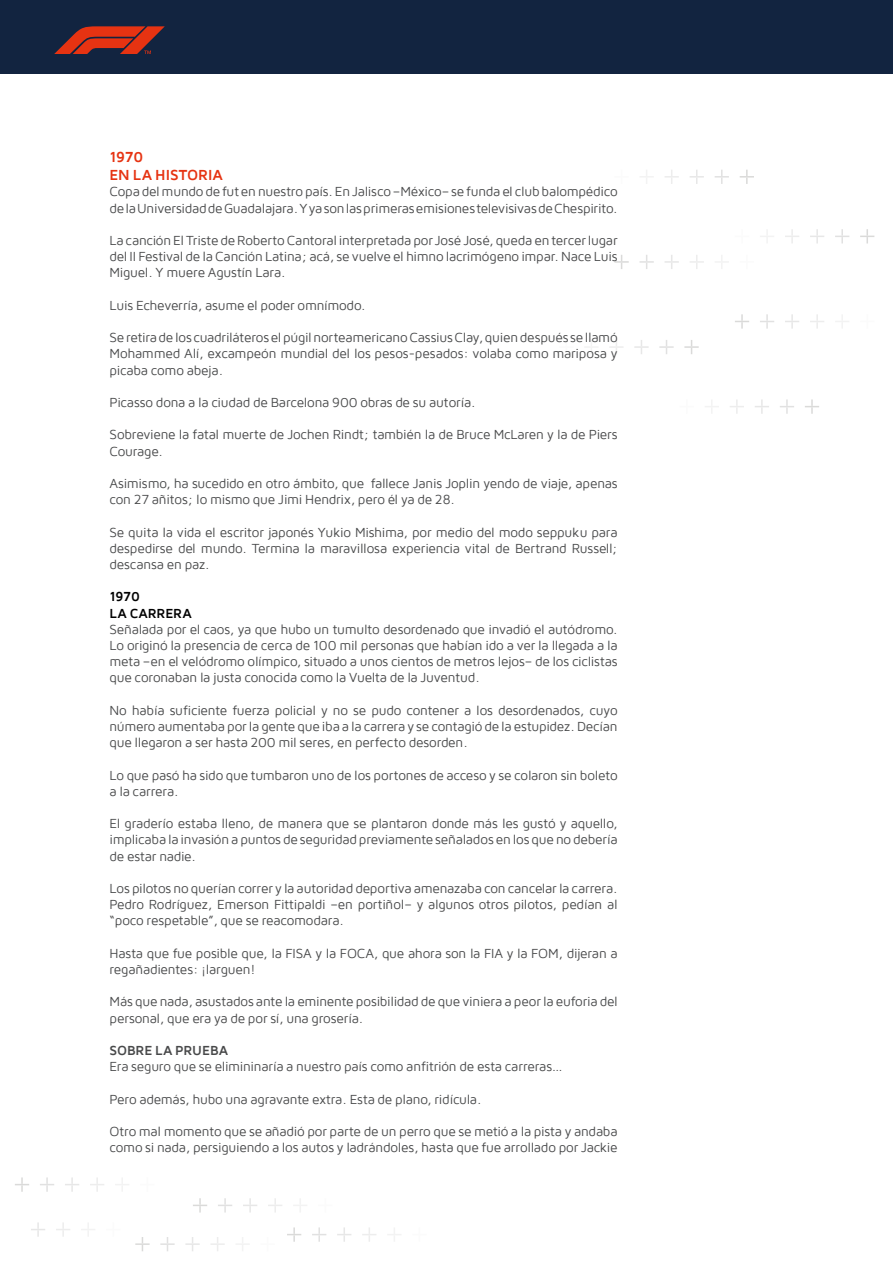
<style>
.page{position:relative;width:893px;height:1263px;background:#fff}
.page>*{position:absolute;margin:0;border:0;box-sizing:border-box;transform-origin:0 0}
.t1{font:700 15px/18px "Maven Pro";letter-spacing:-.01em;color:#e63312}
.t2{font:13.5px/16.2px "Maven Pro";letter-spacing:-.015em;color:#48494a}
.t3{font:700 13.5px/16.2px "Maven Pro";letter-spacing:-.005em;color:#000}
.t4{font:700 13.5px "Maven Pro";letter-spacing:-.005em;color:#48494a}
</style>
<div class="page">
<svg style="left:640px;top:170px;width:13px;height:14px"></svg>
<svg style="left:665px;top:170px;width:14px;height:14px"></svg>
<svg style="left:690px;top:170px;width:14px;height:14px"></svg>
<svg style="left:715px;top:170px;width:14px;height:14px"></svg>
<svg style="left:740px;top:170px;width:14px;height:14px"></svg>
<svg style="left:760px;top:230px;width:14px;height:13px"></svg>
<svg style="left:785px;top:229px;width:14px;height:14px"></svg>
<svg style="left:810px;top:229px;width:14px;height:14px"></svg>
<svg style="left:835px;top:229px;width:14px;height:14px"></svg>
<svg style="left:860px;top:229px;width:14px;height:14px"></svg>
<svg style="left:835px;top:315px;width:14px;height:13px"></svg>
<svg style="left:810px;top:314px;width:14px;height:15px"></svg>
<svg style="left:785px;top:314px;width:14px;height:15px"></svg>
<svg style="left:760px;top:314px;width:14px;height:15px"></svg>
<svg style="left:735px;top:314px;width:14px;height:15px"></svg>
<svg style="left:721px;top:255px;width:2px;height:14px"></svg>
<svg style="left:690px;top:255px;width:14px;height:14px"></svg>
<svg style="left:665px;top:255px;width:14px;height:14px"></svg>
<svg style="left:639px;top:255px;width:15px;height:14px"></svg>
<svg style="left:614px;top:255px;width:15px;height:14px"></svg>
<svg style="left:590px;top:340px;width:3px;height:14px"></svg>
<svg style="left:609px;top:340px;width:14px;height:14px"></svg>
<svg style="left:634px;top:340px;width:15px;height:14px"></svg>
<svg style="left:659px;top:340px;width:15px;height:14px"></svg>
<svg style="left:684px;top:340px;width:15px;height:14px"></svg>
<svg style="left:705px;top:400px;width:14px;height:13px"></svg>
<svg style="left:730px;top:400px;width:14px;height:14px"></svg>
<svg style="left:755px;top:399px;width:14px;height:15px"></svg>
<svg style="left:780px;top:399px;width:14px;height:15px"></svg>
<svg style="left:805px;top:399px;width:14px;height:15px"></svg>
<svg style="left:236px;top:1237px;width:13px;height:14px"></svg>
<svg style="left:211px;top:1237px;width:14px;height:14px"></svg>
<svg style="left:185px;top:1237px;width:15px;height:14px"></svg>
<svg style="left:160px;top:1237px;width:15px;height:14px"></svg>
<svg style="left:135px;top:1237px;width:15px;height:14px"></svg>
<svg style="left:115px;top:1178px;width:14px;height:13px"></svg>
<svg style="left:90px;top:1178px;width:14px;height:14px"></svg>
<svg style="left:65px;top:1177px;width:14px;height:15px"></svg>
<svg style="left:40px;top:1177px;width:14px;height:15px"></svg>
<svg style="left:15px;top:1177px;width:14px;height:15px"></svg>
<svg style="left:293px;top:1199px;width:14px;height:13px"></svg>
<svg style="left:268px;top:1198px;width:14px;height:14px"></svg>
<svg style="left:243px;top:1198px;width:14px;height:14px"></svg>
<svg style="left:218px;top:1198px;width:14px;height:14px"></svg>
<svg style="left:193px;top:1198px;width:14px;height:14px"></svg>
<svg style="left:388px;top:1228px;width:13px;height:13px"></svg>
<svg style="left:362px;top:1228px;width:14px;height:14px"></svg>
<svg style="left:337px;top:1227px;width:14px;height:15px"></svg>
<svg style="left:312px;top:1227px;width:14px;height:15px"></svg>
<svg style="left:287px;top:1227px;width:14px;height:15px"></svg>
<svg style="left:81px;top:1223px;width:14px;height:13px"></svg>
<svg style="left:56px;top:1223px;width:14px;height:14px"></svg>
<svg style="left:31px;top:1222px;width:14px;height:15px"></svg>
<div style="left:0;top:0;width:893px;height:74px;background:#122440"></div>
<svg style="left:54px;top:26px;width:111px;height:28px"></svg>
<p class="t1" style="left:109px;top:148px;width:115px">1970<br>EN LA HISTORIA</p>
<p class="t2" style="left:109px;top:184px;width:510px">Copa del mundo de fut en nuestro país. En Jalisco –México– se funda el club balompédico de la Universidad de Guadalajara. Y ya son las primeras emisiones televisivas de Chespirito.</p>
<p class="t2" style="left:109px;top:232px;width:510px;text-align:justify">La canción El Triste de Roberto Cantoral interpretada por José José, queda en tercer lugar del II Festival de la Canción Latina; acá, se vuelve el himno lacrimógeno impar. Nace Luis Miguel. Y muere Agustín Lara.</p>
<p class="t2" style="left:109px;top:297px;width:258px">Luis Echeverría, asume el poder omnímodo.</p>
<p class="t2" style="left:109px;top:330px;width:510px;text-align:justify">Se retira de los cuadriláteros el púgil norteamericano Cassius Clay, quien después se llamó Mohammed Alí, excampeón mundial del los pesos-pesados: volaba como mariposa y picaba como abeja.</p>
<p class="t2" style="left:109px;top:394px;width:368px">Picasso dona a la ciudad de Barcelona 900 obras de su autoría.</p>
<p class="t2" style="left:109px;top:427px;width:510px">Sobreviene la fatal muerte de Jochen Rindt; también la de Bruce McLaren y la de Piers<br>Courage.</p>
<p class="t2" style="left:109px;top:475px;width:510px">Asimismo, ha sucedido en otro ámbito, que fallece Janis Joplin yendo de viaje, apenas con 27 añitos; lo mismo que Jimi Hendrix, pero él ya de 28.</p>
<p class="t2" style="left:109px;top:524px;width:510px;text-align:justify">Se quita la vida el escritor japonés Yukio Mishima, por medio del modo seppuku para despedirse del mundo. Termina la maravillosa experiencia vital de Bertrand Russell; descansa en paz.</p>
<p class="t3" style="left:109px;top:589px;width:84px">1970<br>LA CARRERA</p>
<p class="t2" style="left:109px;top:621px;width:510px;text-align:justify">Señalada por el caos, ya que hubo un tumulto desordenado que invadió el autódromo.<br>Lo originó la presencia de cerca de 100 mil personas que habían ido a ver la llegada a la meta –en el velódromo olímpico, situado a unos cientos de metros lejos– de los ciclistas que coronaban la justa conocida como la Vuelta de la Juventud.</p>
<p class="t2" style="left:109px;top:702px;width:510px;text-align:justify">No había suficiente fuerza policial y no se pudo contener a los desordenados, cuyo número aumentaba por la gente que iba a la carrera y se contagió de la estupidez. Decían que llegaron a ser hasta 200 mil seres, en perfecto desorden.</p>
<p class="t2" style="left:109px;top:767px;width:510px">Lo que pasó ha sido que tumbaron uno de los portones de acceso y se colaron sin boleto a la carrera.</p>
<p class="t2" style="left:109px;top:816px;width:510px;text-align:justify">El graderío estaba lleno, de manera que se plantaron donde más les gustó y aquello, implicaba la invasión a puntos de seguridad previamente señalados en los que no debería de estar nadie.</p>
<p class="t2" style="left:109px;top:880px;width:510px;text-align:justify">Los pilotos no querían correr y la autoridad deportiva amenazaba con cancelar la carrera.<br>Pedro Rodríguez, Emerson Fittipaldi –en portiñol– y algunos otros pilotos, pedían al “poco respetable”, que se reacomodara.</p>
<p class="t2" style="left:109px;top:945px;width:510px">Hasta que fue posible que, la FISA y la FOCA, que ahora son la FIA y la FOM, dijeran a regañadientes: ¡larguen!</p>
<p class="t2" style="left:109px;top:994px;width:510px">Más que nada, asustados ante la eminente posibilidad de que viniera a peor la euforia del personal, que era ya de por sí, una grosería.</p>
<p class="t4" style="left:109px;top:1043px;width:120px">SOBRE LA PRUEBA</p>
<p class="t2" style="left:109px;top:1059px;width:455px">Era seguro que se elimininaría a nuestro país como anfitrión de esta carreras…</p>
<p class="t2" style="left:109px;top:1091px;width:374px">Pero además, hubo una agravante extra. Esta de plano, ridícula.</p>
<p class="t2" style="left:109px;top:1123px;width:510px">Otro mal momento que se añadió por parte de un perro que se metió a la pista y andaba como si nada, persiguiendo a los autos y ladrándoles, hasta que fue arrollado por Jackie</p>
</div>
